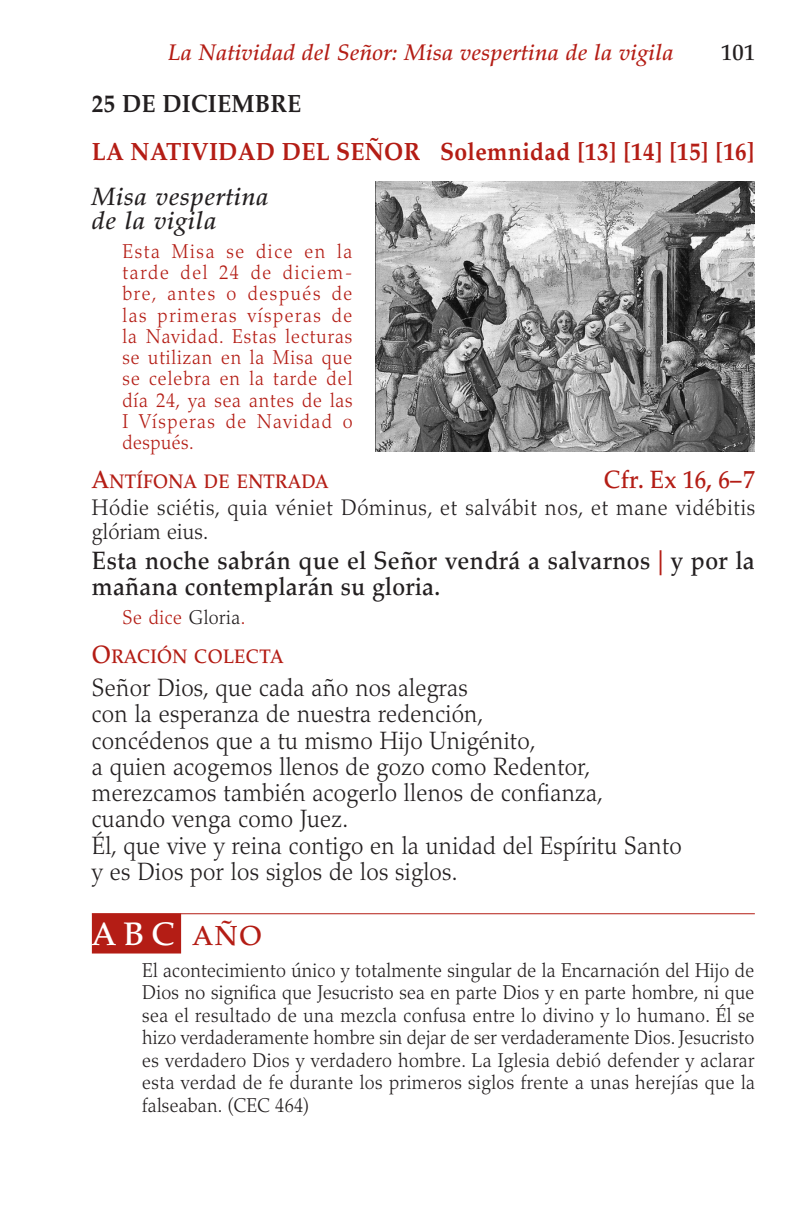
<style>
.page{position:relative;width:810px;height:1215px;background:#fff}
.page>*{position:absolute;margin:0;border:0;box-sizing:border-box;transform-origin:0 0}
.EntAnt_ABC_I_II_0_5{font:500 32.5px "Palatino LT Std";color:#fff}
.ORDLEFTEXT{font:300 25px/26.2px "Palatino LT Std";letter-spacing:.01em;color:#231f20;scale:.92 1}
.NORMALBOLD{font:500 25px/26.2px "Palatino LT Std";letter-spacing:.02em;color:#231f20;scale:.92 1}
.SUNDAY{font:700 25px "Palatino LT Std";letter-spacing:.01em;color:#b41d15;scale:.92 1}
.Mass{font:italic 500 25px/24px "Palatino LT Std";letter-spacing:.025em;color:#231f20}
.SUNDAY-2{font:700 25px "Palatino LT Std";letter-spacing:.01em;color:#231f20;scale:.92 1}
.ENTRANT0_5{font:500 25px "Palatino LT Std";letter-spacing:.01em;color:#b41d15;scale:.92 1}
.LATINJUST{font:300 22.5px/23.8px "Palatino LT Std";letter-spacing:.035em;color:#231f20;scale:.92 1}
.HEADright{font:italic 500 22.5px "Palatino LT Std";letter-spacing:.01em;color:#b41d15}
.HEADright-2{font:500 22.5px "Palatino LT Std";color:#231f20}
.CCC{font:300 20px/22.5px "Palatino LT Std";letter-spacing:.025em;color:#231f20;text-align:justify;scale:.92 1}
.RUBRICS{font:300 20px/21.2px "Palatino LT Std";letter-spacing:.04em;color:#b41d15;text-align:justify;scale:.92 1}
.ENTRANT0_5-2{font:500 19.5px "Palatino LT Std";letter-spacing:.015em;color:#b41d15;scale:.92 1}
.s1{font-size:25px}
.s2{color:#b41d15}
.s3{color:#231f20}
.s4{font-size:27.5px;color:#b41d15}
</style>
<div class="page">
<hr style="left:92px;top:913px;width:663px;height:1px;background:#b41d15">
<div style="left:92px;top:914px;width:89px;height:40px;background:#b41d15"></div>
<img style="left:375px;top:182px;width:379px;height:270px">
<p class="HEADright" style="left:168px;top:39px;width:507px">La Natividad del Señor: Misa vespertina de la vigila</p>
<p class="HEADright-2" style="left:721px;top:39px;width:36px">101</p>
<p class="SUNDAY-2" style="left:92px;top:89px;width:229px">25 DE DICIEMBRE</p>
<p class="SUNDAY" style="left:92px;top:137px;width:722px">LA NATIVIDAD DEL SEÑOR Solemnidad [13] [14] [15] [16]</p>
<p class="Mass" style="left:92px;top:185px;width:178px">Misa vespertina de la vigila</p>
<p class="RUBRICS" style="left:123px;top:241px;width:252px">Esta Misa se dice en la tarde del 24 de diciem&shy;bre, antes o después de las primeras vísperas de la Navidad. Estas lecturas se utilizan en la Misa que se celebra en la tarde del día 24, ya sea antes de las I Vísperas de Navidad o después.</p>
<p class="ENTRANT0_5-2" style="left:92px;top:470px;width:259px"><span class="s1">A</span>NTÍFONA DE ENTRADA</p>
<p class="ENTRANT0_5" style="left:604px;top:465px;width:166px">Cfr. Ex 16, 6–7</p>
<p class="LATINJUST" style="left:92px;top:496px;width:723px">Hódie sciétis, quia véniet Dóminus, et salvábit nos, et mane vidébitis glóriam eius.</p>
<p class="NORMALBOLD" style="left:92px;top:548px;width:722px">Esta noche sabrán que el Señor vendrá a salvarnos <span class="s2">|</span> y por la mañana contemplarán su gloria.</p>
<p class="RUBRICS" style="left:123px;top:607px;width:135px">Se dice <span class="s3">Gloria</span>.</p>
<p class="ENTRANT0_5-2" style="left:92px;top:645px;width:210px"><span class="s1">O</span>RACIÓN COLECTA</p>
<p class="ORDLEFTEXT" style="left:92px;top:675px;width:643px">Señor Dios, que cada año nos alegras<br>con la esperanza de nuestra redención,<br>concédenos que a tu mismo Hijo Unigénito,<br>a quien acogemos llenos de gozo como Redentor, merezcamos también acogerlo llenos de confianza, cuando venga como Juez.<br>Él, que vive y reina contigo en la unidad del Espíritu Santo y es Dios por los siglos de los siglos.</p>
<p class="EntAnt_ABC_I_II_0_5" style="left:92px;top:915px;width:172px">ABC <span class="s4">AÑO</span></p>
<p class="CCC" style="left:142px;top:959px;width:668px">El acontecimiento único y totalmente singular de la Encarnación del Hijo de Dios no significa que Jesucristo sea en parte Dios y en parte hombre, ni que sea el resultado de una mezcla confusa entre lo divino y lo humano. Él se hizo verdaderamente hombre sin dejar de ser verdaderamente Dios. Jesucristo es verdadero Dios y verdadero hombre. La Iglesia debió defender y aclarar esta verdad de fe durante los primeros siglos frente a unas herejías que la falseaban. (CEC 464)</p>
</div>
